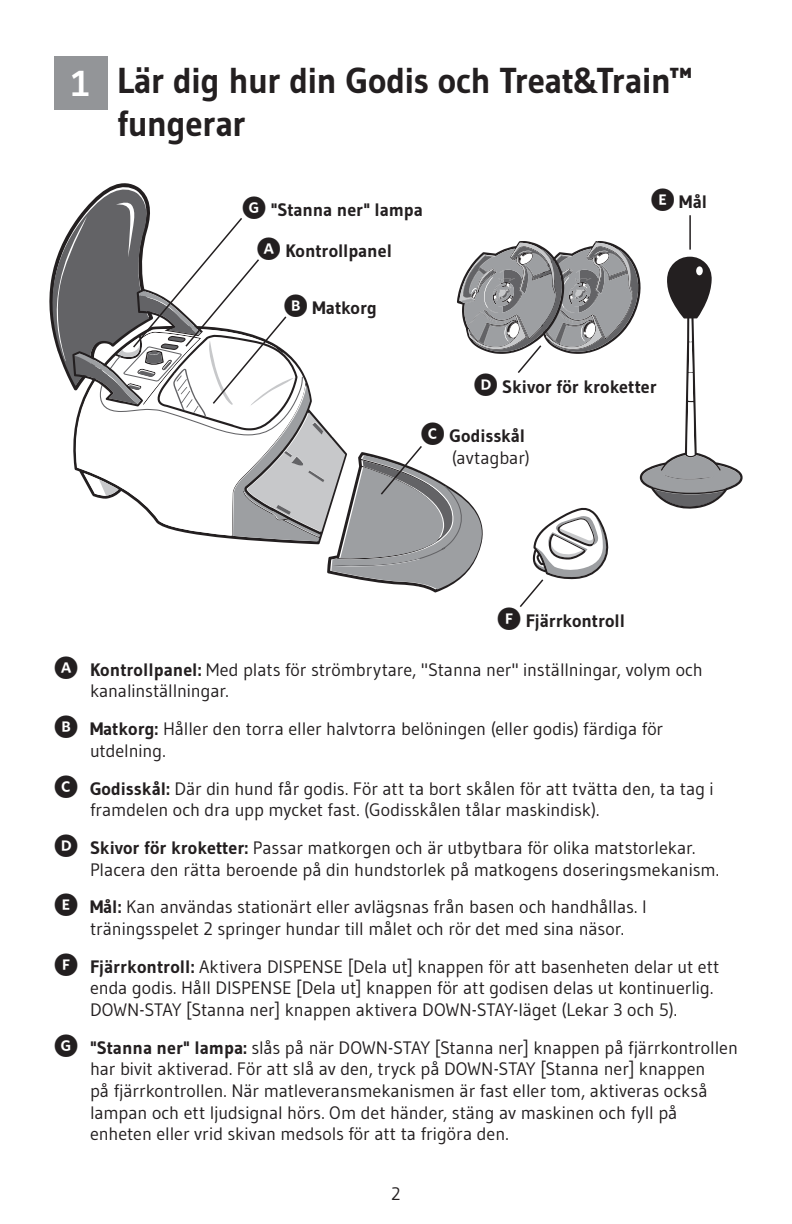
<style>
.page{position:relative;width:792px;height:1224px;background:#fff}
.page>*{position:absolute;margin:0;border:0;box-sizing:border-box;transform-origin:0 0}
.t1{font:700 36px/43.2px "Gudea";letter-spacing:-.015em;color:#231f20}
.t2{font:700 36px "Gudea";color:#fff}
.t3{font:18px/21.6px "Gudea";letter-spacing:-.005em;color:#231f20}
.t4{font:700 18px "Gudea";color:#231f20}
.s1{font-family:"Whitney Index Black Round Bd";font-weight:400;font-size:24px}
.s2{font-family:"Whitney Index Black Round Bd";font-size:24px}
.s3{font-weight:700}
</style>
<div class="page">
<svg style="left:51px;top:185px;width:258px;height:354px"></svg>
<svg style="left:233px;top:385px;width:146px;height:198px"></svg>
<hr style="left:689px;top:215px;width:2px;height:35px;background:#231f20">
<svg style="left:379px;top:241px;width:364px;height:366px"></svg>
<svg style="left:72px;top:216px;width:231px;height:239px"></svg>
<div style="left:54px;top:56px;width:54px;height:53px;background:#939598"></div>
<p class="t2" style="left:71px;top:61px;width:20px">1</p>
<p class="t1" style="left:117px;top:59px;width:577px">Lär dig hur din Godis och Treat&amp;Train™ fungerar</p>
<p class="t4" style="left:242px;top:199px;width:182px"><span class="s1">G</span> "Stanna ner" lampa</p>
<p class="t4" style="left:257px;top:240px;width:137px"><span class="s1">A</span> Kontrollpanel</p>
<p class="t4" style="left:284px;top:297px;width:95px"><span class="s1">B</span> Matkorg</p>
<p class="t4" style="left:651px;top:190px;width:58px"><span class="s1">E</span> Mål</p>
<p class="t4" style="left:474px;top:375px;width:185px"><span class="s1">D</span> Skivor för kroketter</p>
<p class="t3" style="left:421px;top:424px;width:111px;text-align:right"><span class="s2">C</span> <span class="s3">Godisskål </span>(avtagbar)</p>
<p class="t4" style="left:497px;top:609px;width:129px"><span class="s1">F</span> Fjärrkontroll</p>
<p class="t3" style="left:90px;top:658px;width:614px;text-indent:-36px"><span class="s2">A</span> <span class="s3">Kontrollpanel:</span> Med plats för strömbrytare, "Stanna ner" inställningar, volym och kanalinställningar.</p>
<p class="t3" style="left:90px;top:718px;width:575px;text-indent:-36px"><span class="s2">B</span> <span class="s3">Matkorg:</span> Håller den torra eller halvtorra belöningen (eller godis) färdiga för utdelning.</p>
<p class="t3" style="left:90px;top:777px;width:625px;text-indent:-36px"><span class="s2">C</span> <span class="s3">Godisskål:</span> Där din hund får godis. För att ta bort skålen för att tvätta den, ta tag i framdelen och dra upp mycket fast. (Godisskålen tålar maskindisk).</p>
<p class="t3" style="left:90px;top:837px;width:629px;text-indent:-36px"><span class="s2">D</span> <span class="s3">Skivor för kroketter:</span> Passar matkorgen och är utbytbara för olika matstorlekar.<br>Placera den rätta beroende på din hundstorlek på matkogens doseringsmekanism.</p>
<p class="t3" style="left:90px;top:896px;width:558px;text-indent:-36px"><span class="s2">E</span> <span class="s3">Mål:</span> Kan användas stationärt eller avlägsnas från basen och handhållas. I träningsspelet 2 springer hundar till målet och rör det med sina näsor.</p>
<p class="t3" style="left:90px;top:955px;width:631px;text-indent:-36px"><span class="s2">F</span> <span class="s3">Fjärrkontroll:</span> Aktivera DISPENSE [Dela ut] knappen för att basenheten delar ut ett enda godis. Håll DISPENSE [Dela ut] knappen för att godisen delas ut kontinuerlig.<br>DOWN-STAY [Stanna ner] knappen aktivera DOWN-STAY-läget (Lekar 3 och 5).</p>
<p class="t3" style="left:90px;top:1036px;width:650px;text-indent:-36px"><span class="s2">G</span> <span class="s3">"Stanna ner" lampa:</span> slås på när DOWN-STAY [Stanna ner] knappen på fjärrkontrollen har bivit aktiverad. För att slå av den, tryck på DOWN-STAY [Stanna ner] knappen<br>på fjärrkontrollen. När matleveransmekanismen är fast eller tom, aktiveras också lampan och ett ljudsignal hörs. Om det händer, stäng av maskinen och fyll på enheten eller vrid skivan medsols för att ta frigöra den.</p>
<p class="t3" style="left:391px;top:1183px;width:11px">2</p>
</div>
